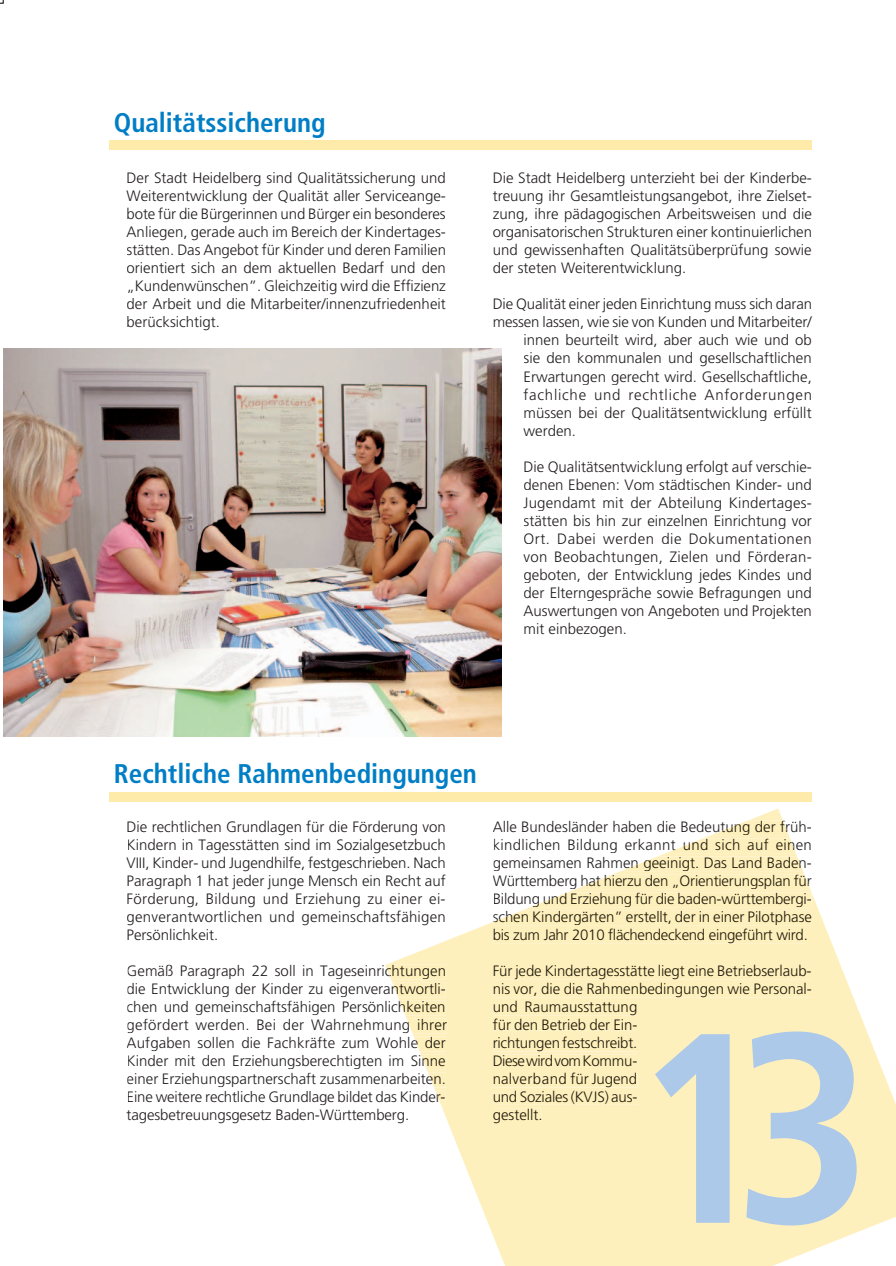
<style>
.page{position:relative;width:896px;height:1266px;background:#fff}
.page>*{position:absolute;margin:0;border:0;box-sizing:border-box;transform-origin:0 0}
.t1{font:700 condensed 270px "Frutiger";color:#acc9e9}
.t2{font:700 condensed 27px "Frutiger";color:#007ec5}
.t3{font:300 15px/18px "Frutiger";color:#231f20;text-align:justify}
.t4{font:300 15px/18px "Frutiger";letter-spacing:-.005em;color:#201a0a}
.t5{font:300 15px "Frutiger";letter-spacing:.05em;color:#231f20}
</style>
<div class="page">
<svg style="left:388px;top:808px;width:507px;height:457px;fill:#fef0bd"></svg>
<img style="left:3px;top:349px;width:498px;height:387px">
<div style="left:110px;top:140px;width:701px;height:9px;background:#ffeba9"></div>
<div style="left:110px;top:792px;width:701px;height:9px;background:#ffeba9"></div>
<svg style="left:385px;top:964px;width:62px;height:140px"></svg>
<svg style="left:493px;top:820px;width:318px;height:104px"></svg>
<div style="left:493px;top:928px;width:313px;height:14px;background:#fef0bd"></div>
<div style="left:493px;top:964px;width:317px;height:14px;background:#fef0bd"></div>
<div style="left:493px;top:982px;width:317px;height:14px;background:#fef0bd"></div>
<div style="left:493px;top:1000px;width:144px;height:14px;background:#fef0bd"></div>
<div style="left:492px;top:1018px;width:144px;height:11px;background:#fef0bd"></div>
<div style="left:493px;top:1036px;width:144px;height:14px;background:#fef0bd"></div>
<div style="left:493px;top:1054px;width:143px;height:11px;background:#fef0bd"></div>
<div style="left:492px;top:1072px;width:145px;height:14px;background:#fef0bd"></div>
<div style="left:493px;top:1090px;width:143px;height:13px;background:#fef0bd"></div>
<div style="left:493px;top:1108px;width:48px;height:14px;background:#fef0bd"></div>
<svg style="left:0;top:0;width:4px;height:4px"></svg>
<h2 class="t2" style="left:114px;top:106px;width:213px">Qualitätssicherung</h2>
<p class="t3" style="left:127px;top:169px;width:321px">Der Stadt Heidelberg sind Qualitätssicherung und Weiterentwicklung der Qualität aller Serviceange&shy;bote für die Bürgerinnen und Bürger ein besonderes Anliegen, gerade auch im Bereich der Kindertages&shy;stätten. Das Angebot für Kinder und deren Familien orientiert sich an dem aktuellen Bedarf und den „Kundenwünschen”. Gleichzeitig wird die Effizienz der Arbeit und die Mitarbeiter/innenzufriedenheit berücksichtigt.</p>
<p class="t3" style="left:492px;top:169px;width:321px">Die Stadt Heidelberg unterzieht bei der Kinderbe&shy;treuung ihr Gesamtleistungsangebot, ihre Zielset&shy;zung, ihre pädagogischen Arbeitsweisen und die organisatorischen Strukturen einer kontinuierlichen und gewissenhaften Qualitätsüberprüfung sowie der steten Weiterentwicklung.</p>
<p class="t3" style="left:492px;top:295px;width:321px">Die Qualität einer jeden Einrichtung muss sich daran</p>
<p class="t3" style="left:492px;top:313px;width:320px">messen lassen, wie sie von Kunden und Mitarbeiter/</p>
<p class="t3" style="left:523px;top:331px;width:290px">innen beurteilt wird, aber auch wie und ob</p>
<p class="t3" style="left:523px;top:349px;width:289px">sie den kommunalen und gesellschaftlichen</p>
<p class="t3" style="left:523px;top:367px;width:290px">Erwartungen gerecht wird. Gesellschaftliche,</p>
<p class="t5" style="left:523px;top:386px;width:290px">fachliche und rechtliche Anforderungen</p>
<p class="t3" style="left:523px;top:403px;width:289px">müssen bei der Qualitätsentwicklung erfüllt</p>
<p class="t3" style="left:523px;top:421px;width:54px">werden.</p>
<p class="t3" style="left:523px;top:457px;width:290px">Die Qualitätsentwicklung erfolgt auf verschie&shy;denen Ebenen: Vom städtischen Kinder- und Jugendamt mit der Abteilung Kindertages&shy;stätten bis hin zur einzelnen Einrichtung vor Ort. Dabei werden die Dokumentationen von Beobachtungen, Zielen und Förderan&shy;geboten, der Entwicklung jedes Kindes und der Elterngespräche sowie Befragungen und Auswertungen von Angeboten und Projekten mit einbezogen.</p>
<h2 class="t2" style="left:114px;top:757px;width:364px">Rechtliche Rahmenbedingungen</h2>
<p class="t3" style="left:127px;top:817px;width:320px">Die rechtlichen Grundlagen für die Förderung von Kindern in Tagesstätten sind im Sozialgesetzbuch VIII, Kinder- und Jugendhilfe, festgeschrieben. Nach Paragraph 1 hat jeder junge Mensch ein Recht auf Förderung, Bildung und Erziehung zu einer ei&shy;genverantwortlichen und gemeinschaftsfähigen Persönlichkeit.</p>
<p class="t3" style="left:127px;top:961px;width:322px">Gemäß Paragraph 22 soll in Tageseinrichtungen die Entwicklung der Kinder zu eigenverantwortli&shy;chen und gemeinschaftsfähigen Persönlichkeiten geför dert werden. Bei der Wahrnehmung ihrer Aufgaben sollen die Fachkräfte zum Wohle der Kinder mit den Erziehungsberechtigten im Sinne einer Erziehungspartnerschaft zusammenarbeiten.<br>Eine weitere rechtliche Grundlage bildet das Kinder&shy;tagesbetreuungsgesetz Baden-Württemberg.</p>
<p class="t3" style="left:492px;top:817px;width:321px">Alle Bundesländer haben die Bedeutung der früh&shy;kindlichen Bildung erkannt und sich auf einen gemeinsamen Rahmen geeinigt. Das Land Baden-Württemberg hat hierzu den „Orientierungsplan für Bildung und Erziehung für die baden-württembergi&shy;schen Kindergärten” erstellt, der in einer Pilotphase</p>
<p class="t4" style="left:492px;top:925px;width:316px">bis zum Jahr 2010 flächendeckend eingeführt wird.</p>
<p class="t4" style="left:492px;top:961px;width:320px">Für jede Kindertagesstätte liegt eine Betriebserlaub&shy;nis vor, die die Rahmenbedingungen wie Personal&shy;und Raumausstattung<br>für den Betrieb der Ein-<br>richtungen festschreibt.<br>Diese wird vom Kommu-<br>nalverband für Jugend<br>und Soziales (KVJS) aus-<br>gestellt.</p>
<h1 class="t1" style="left:632px;top:968px;width:242px">13</h1>
</div>
